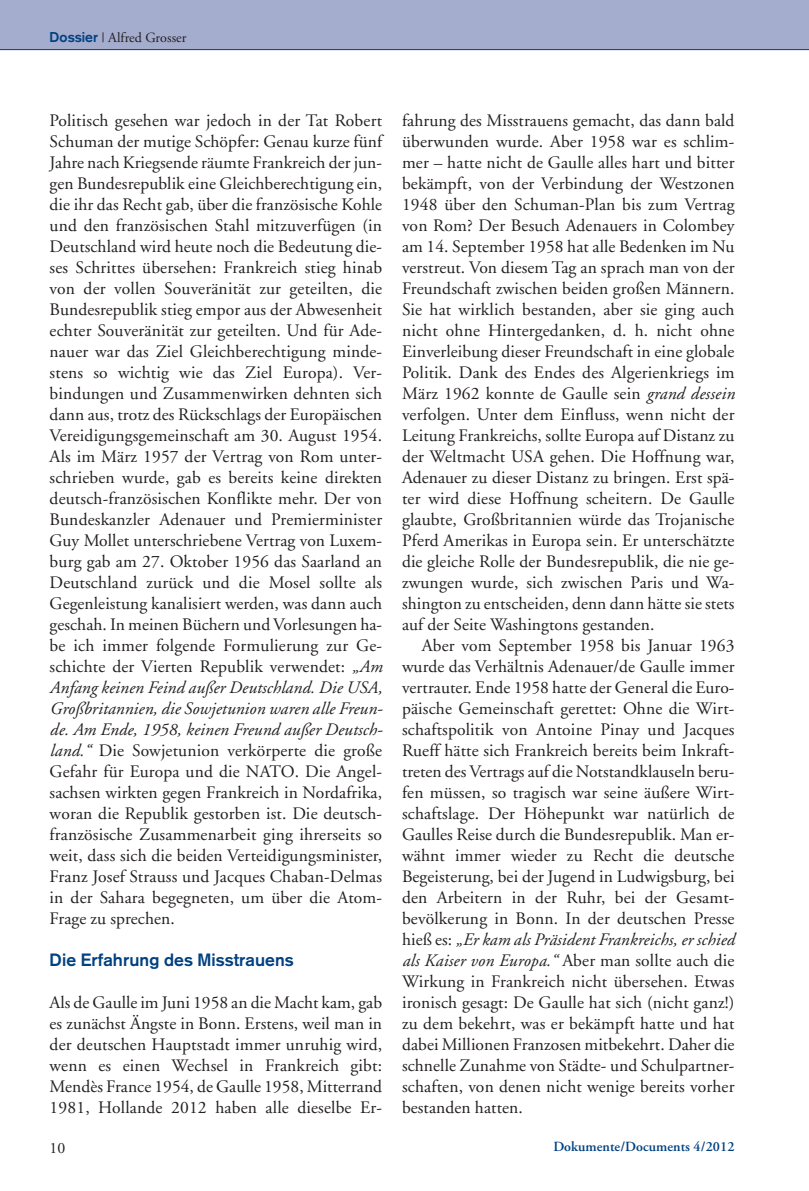
<style>
.page{position:relative;width:809px;height:1191px;background:#fff}
.page>*{position:absolute;margin:0;border:0;box-sizing:border-box;transform-origin:0 0}
.t1{font:17.5px/21px "Adobe Garamond";letter-spacing:.005em;color:#231f20;text-align:justify}
.t2{font:700 17.5px "Akzidenz Grotesk";letter-spacing:.005em;color:#014181}
.t3{font:15.75px "Adobe Garamond";color:#231f20}
.t4{font:600 14px "Adobe Garamond";letter-spacing:.005em;color:#014181}
.t5{font:14px "Adobe Garamond";letter-spacing:.005em;color:#231f20}
.s1{font-family:"Akzidenz Grotesk";font-weight:700;color:#014181}
.s2{font-style:italic}
</style>
<div class="page">
<div style="left:0;top:0;width:809px;height:50px;background:#a4adcd"></div>
<hr style="left:0;top:49px;width:809px;height:1px;background:#014181">
<p class="t5" style="left:50px;top:32px;width:138px"><span class="s1">Dossier</span> | Alfred Grosser</p>
<p class="t1" style="left:50px;top:111px;width:335px">Politisch gesehen war jedoch in der Tat Robert Schuman der mutige Schöpfer: Genau kurze fünf Jahre nach Kriegsende räumte Frankreich der jun&shy;gen Bundesrepublik eine Gleichberechtigung ein, die ihr das Recht gab, über die französische Kohle und den französischen Stahl mitzuverfügen (in Deutschland wird heute noch die Bedeutung die&shy;ses Schrittes übersehen: Frankreich stieg hinab von der vollen Souveränität zur geteilten, die Bundesrepublik stieg empor aus der Abwesenheit echter Souveränität zur geteilten. Und für Ade&shy;nauer war das Ziel Gleichberechtigung minde&shy;stens so wichtig wie das Ziel Europa). Ver&shy;bindungen und Zusammenwirken dehnten sich dann aus, trotz des Rückschlags der Europäischen Vereidigungsgemeinschaft am 30. August 1954.<br>Als im März 1957 der Vertrag von Rom unter&shy;schrieben wurde, gab es bereits keine direkten deutsch-französischen Konflikte mehr. Der von Bundeskanzler Adenauer und Premierminister Guy Mollet unterschriebene Vertrag von Luxem&shy;burg gab am 27. Oktober 1956 das Saarland an Deutschland zurück und die Mosel sollte als Gegenleistung kanalisiert werden, was dann auch geschah. In meinen Büchern und Vorlesungen ha&shy;be ich immer folgende Formulierung zur Ge&shy;schichte der Vierten Republik verwendet: <span class="s2">„Am Anfang keinen Feind außer Deutschland. Die USA, Großbritannien, die Sowjetunion waren alle Freun&shy;de. Am Ende, 1958, keinen Freund außer Deutsch&shy;land.“</span> Die Sowjetunion verkörperte die große Gefahr für Europa und die NATO. Die Angel&shy;sachsen wirkten gegen Frankreich in Nordafrika, woran die Republik gestorben ist. Die deutsch&shy;französische Zusammenarbeit ging ihrerseits so weit, dass sich die beiden Verteidigungsminister, Franz Josef Strauss und Jacques Chaban-Delmas in der Sahara begegneten, um über die Atom-Frage zu sprechen.</p>
<p class="t2" style="left:50px;top:954px;width:245px">Die Erfahrung des Misstrauens</p>
<p class="t1" style="left:50px;top:993px;width:334px">Als de Gaulle im Juni 1958 an die Macht kam, gab es zunächst Ängste in Bonn. Erstens, weil man in der deutschen Hauptstadt immer unruhig wird, wenn es einen Wechsel in Frankreich gibt:<br>Mendès France 1954, de Gaulle 1958, Mitterrand 1981, Hollande 2012 haben alle dieselbe Er-</p>
<p class="t1" style="left:402px;top:111px;width:334px">fahrung des Misstrauens gemacht, das dann bald überwunden wurde. Aber 1958 war es schlim&shy;mer – hatte nicht de Gaulle alles hart und bitter bekämpft, von der Verbindung der Westzonen 1948 über den Schuman-Plan bis zum Vertrag von Rom? Der Besuch Adenauers in Colombey am 14. September 1958 hat alle Bedenken im Nu verstreut. Von diesem Tag an sprach man von der Freundschaft zwischen beiden großen Männern.<br>Sie hat wirklich bestanden, aber sie ging auch nicht ohne Hintergedanken, d. h. nicht ohne Einverleibung dieser Freundschaft in eine globale Politik. Dank des Endes des Algerienkriegs im März 1962 konnte de Gaulle sein <span class="s2">grand dessein </span>verfolgen. Unter dem Einfluss, wenn nicht der Leitung Frankreichs, sollte Europa auf Distanz zu der Weltmacht USA gehen. Die Hoffnung war, Adenauer zu dieser Distanz zu bringen. Erst spä&shy;ter wird diese Hoffnung scheitern. De Gaulle glaubte, Großbritannien würde das Trojanische Pferd Amerikas in Europa sein. Er unterschätzte die gleiche Rolle der Bundesrepublik, die nie ge&shy;zwungen wurde, sich zwischen Paris und Wa&shy;shington zu entscheiden, denn dann hätte sie stets auf der Seite Washingtons gestanden.</p>
<p class="t1" style="left:402px;top:636px;width:334px;text-indent:20px">Aber vom September 1958 bis Januar 1963 wurde das Verhältnis Adenauer/de Gaulle immer vertrauter. Ende 1958 hatte der General die Euro&shy;päische Gemeinschaft gerettet: Ohne die Wirt&shy;schaftspolitik von Antoine Pinay und Jacques Rueff hätte sich Frankreich bereits beim Inkraft&shy;treten des Vertrags auf die Notstandklauseln beru&shy;fen müssen, so tragisch war seine äußere Wirt&shy;schaftslage. Der Höhepunkt war natürlich de Gaulles Reise durch die Bundesrepublik. Man er&shy;wähnt immer wieder zu Recht die deutsche Begeisterung, bei der Jugend in Ludwigsburg, bei den Arbeitern in der Ruhr, bei der Gesamt&shy;bevölkerung in Bonn. In der deutschen Presse hieß es: <span class="s2">„Er kam als Präsident Frankreichs, er schied als Kaiser von Europa.“</span> Aber man sollte auch die Wirkung in Frankreich nicht übersehen. Etwas ironisch gesagt: De Gaulle hat sich (nicht ganz!) zu dem bekehrt, was er bekämpft hatte und hat dabei Millionen Franzosen mitbekehrt. Daher die schnelle Zunahme von Städte- und Schulpartner&shy;schaften, von denen nicht wenige bereits vorher bestanden hatten.</p>
<p class="t3" style="left:50px;top:1141px;width:17px">10</p>
<p class="t4" style="left:553px;top:1141px;width:183px">Dokumente/Documents 4/2012</p>
</div>
